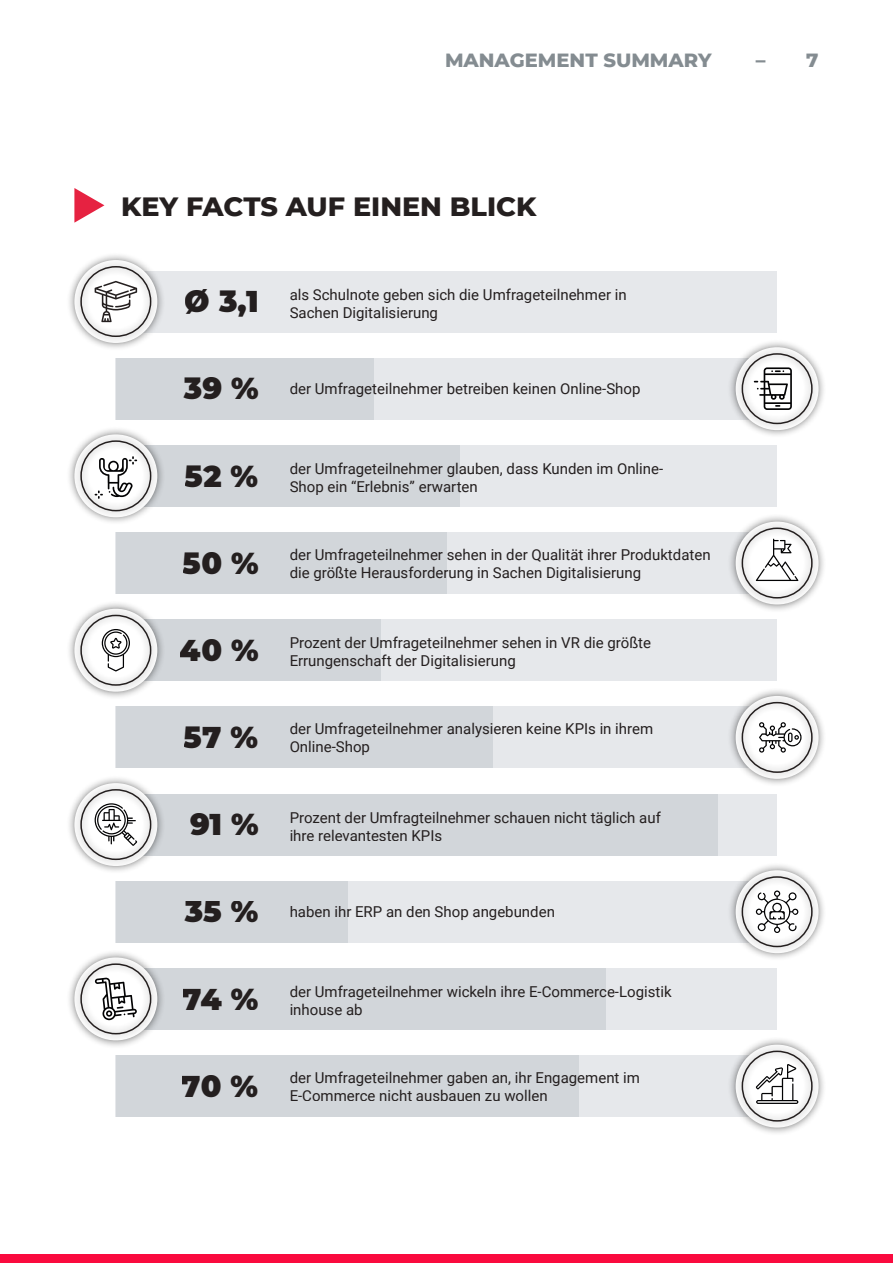
<style>
.page{position:relative;width:893px;height:1263px;background:#fff}
.page>*{position:absolute;margin:0;border:0;box-sizing:border-box;transform-origin:0 0}
.t1{font:900 30px "Montserrat";color:#241f1f}
.t2{font:800 27px "Montserrat";color:#241f1f}
.t3{font:800 19.5px "Montserrat";color:#848c91}
.t4{font:15px/18px "Roboto";color:#241f1f}
.s1{font-family:"Montserrat";font-weight:900;font-size:30px}
</style>
<div class="page">
<div style="left:0;top:1254px;width:893px;height:9px;background:#fa0a3e"></div>
<svg style="left:74px;top:188px;width:30px;height:35px"></svg>
<div style="left:116px;top:271px;width:661px;height:61px;background:#e6e8eb"></div>
<div style="left:116px;top:968px;width:661px;height:62px;background:#e6e8eb"></div>
<div style="left:116px;top:619px;width:661px;height:62px;background:#e6e8eb"></div>
<div style="left:116px;top:794px;width:661px;height:61px;background:#e6e8eb"></div>
<div style="left:116px;top:1055px;width:661px;height:62px;background:#e6e8eb"></div>
<div style="left:116px;top:706px;width:661px;height:62px;background:#e6e8eb"></div>
<div style="left:116px;top:532px;width:661px;height:62px;background:#e6e8eb"></div>
<div style="left:116px;top:881px;width:661px;height:61px;background:#e6e8eb"></div>
<div style="left:116px;top:532px;width:330px;height:62px;background:#d2d6da"></div>
<div style="left:116px;top:619px;width:264px;height:62px;background:#d2d6da"></div>
<div style="left:116px;top:706px;width:377px;height:62px;background:#d2d6da"></div>
<div style="left:116px;top:794px;width:602px;height:61px;background:#d2d6da"></div>
<div style="left:116px;top:881px;width:231px;height:62px;background:#d2d6da"></div>
<div style="left:116px;top:968px;width:489px;height:62px;background:#d2d6da"></div>
<div style="left:116px;top:1055px;width:463px;height:62px;background:#d2d6da"></div>
<div style="left:116px;top:445px;width:661px;height:62px;background:#e6e8eb"></div>
<div style="left:116px;top:358px;width:661px;height:61px;background:#e6e8eb"></div>
<div style="left:116px;top:358px;width:258px;height:61px;background:#d2d6da"></div>
<div style="left:116px;top:445px;width:344px;height:62px;background:#d2d6da"></div>
<div style="left:66px;top:251px;width:99px;height:100px;background:#000;opacity:.5"></div>
<div style="left:72px;top:258px;width:87px;height:87px;background:#000;opacity:.5"></div>
<div style="left:80px;top:266px;width:71px;height:71px;border:2px solid #241f1f;border-radius:50%"></div>
<div style="left:66px;top:949px;width:99px;height:99px;background:#000;opacity:.5"></div>
<div style="left:72px;top:955px;width:87px;height:87px;background:#000;opacity:.5"></div>
<div style="left:80px;top:963px;width:71px;height:71px;border:2px solid #241f1f;border-radius:50%"></div>
<div style="left:66px;top:600px;width:99px;height:100px;background:#000;opacity:.5"></div>
<div style="left:72px;top:607px;width:87px;height:87px;background:#000;opacity:.5"></div>
<div style="left:80px;top:615px;width:71px;height:71px;border:2px solid #241f1f;border-radius:50%"></div>
<div style="left:66px;top:426px;width:99px;height:99px;background:#000;opacity:.5"></div>
<div style="left:72px;top:432px;width:87px;height:87px;background:#000;opacity:.5"></div>
<div style="left:80px;top:440px;width:71px;height:71px;border:2px solid #241f1f;border-radius:50%"></div>
<div style="left:66px;top:774px;width:99px;height:100px;background:#000;opacity:.5"></div>
<div style="left:72px;top:781px;width:87px;height:87px;background:#000;opacity:.5"></div>
<div style="left:80px;top:789px;width:71px;height:71px;border:2px solid #241f1f;border-radius:50%"></div>
<div style="left:727px;top:338px;width:100px;height:100px;background:#000;opacity:.5"></div>
<div style="left:734px;top:345px;width:87px;height:87px;background:#000;opacity:.5"></div>
<div style="left:742px;top:353px;width:71px;height:71px;border:2px solid #241f1f;border-radius:50%"></div>
<div style="left:727px;top:1036px;width:100px;height:100px;background:#000;opacity:.5"></div>
<div style="left:734px;top:1043px;width:87px;height:87px;background:#000;opacity:.5"></div>
<div style="left:742px;top:1050px;width:71px;height:71px;border:2px solid #241f1f;border-radius:50%"></div>
<div style="left:727px;top:687px;width:100px;height:100px;background:#000;opacity:.5"></div>
<div style="left:734px;top:694px;width:87px;height:87px;background:#000;opacity:.5"></div>
<div style="left:742px;top:702px;width:71px;height:71px;border:2px solid #241f1f;border-radius:50%"></div>
<div style="left:727px;top:513px;width:100px;height:100px;background:#000;opacity:.5"></div>
<div style="left:734px;top:520px;width:87px;height:87px;background:#000;opacity:.5"></div>
<div style="left:742px;top:527px;width:71px;height:71px;border:2px solid #241f1f;border-radius:50%"></div>
<div style="left:727px;top:861px;width:100px;height:100px;background:#000;opacity:.5"></div>
<div style="left:734px;top:868px;width:87px;height:87px;background:#000;opacity:.5"></div>
<div style="left:742px;top:876px;width:71px;height:71px;border:2px solid #241f1f;border-radius:50%"></div>
<svg style="left:756px;top:539px;width:42px;height:42px"></svg>
<svg style="left:102px;top:629px;width:28px;height:42px"></svg>
<svg style="left:95px;top:803px;width:42px;height:43px"></svg>
<svg style="left:756px;top:890px;width:42px;height:43px"></svg>
<svg style="left:95px;top:977px;width:42px;height:43px"></svg>
<svg style="left:95px;top:456px;width:42px;height:43px"></svg>
<svg style="left:759px;top:722px;width:42px;height:31px"></svg>
<svg style="left:754px;top:367px;width:38px;height:43px"></svg>
<svg style="left:756px;top:1064px;width:42px;height:40px"></svg>
<h3 class="t3" style="left:445px;top:46px;width:268px">MANAGEMENT SUMMARY</h3>
<h3 class="t3" style="left:756px;top:46px;width:64px">– 7</h3>
<h2 class="t2" style="left:121px;top:187px;width:417px">KEY FACTS AUF EINEN BLICK</h2>
<p class="t4" style="left:290px;top:285px;width:339px;text-indent:-105px"><span class="s1">Ø 3,1</span> als Schulnote geben sich die Umfrageteilnehmer in<br>Sachen Digitalisierung</p>
<p class="t4" style="left:184px;top:379px;width:458px"><span class="s1">39 %</span> der Umfrageteilnehmer betreiben keinen Online-Shop</p>
<p class="t4" style="left:290px;top:459px;width:375px;text-indent:-105px"><span class="s1">52 %</span> der Umfrageteilnehmer glauben, dass Kunden im Online-<br>Shop ein “Erlebnis” erwarten</p>
<h1 class="t1" style="left:183px;top:541px;width:77px">50 %</h1>
<p class="t4" style="left:290px;top:545px;width:422px">der Umfrageteilnehmer sehen in der Qualität ihrer Produktdaten die größte Herausforderung in Sachen Digitalisierung</p>
<p class="t4" style="left:290px;top:633px;width:363px;text-indent:-110px"><span class="s1">40 %</span> Prozent der Umfrageteilnehmer sehen in VR die größte<br>Errungenschaft der Digitalisierung</p>
<h1 class="t1" style="left:184px;top:715px;width:76px">57 %</h1>
<p class="t4" style="left:290px;top:719px;width:365px">der Umfrageteilnehmer analysieren keine KPIs in ihrem<br>Online-Shop</p>
<p class="t4" style="left:290px;top:808px;width:373px;text-indent:-100px"><span class="s1">91 %</span> Prozent der Umfragteilnehmer schauen nicht täglich auf ihre relevantesten KPIs</p>
<p class="t4" style="left:185px;top:902px;width:371px"><span class="s1">35 %</span> haben ihr ERP an den Shop angebunden</p>
<p class="t4" style="left:290px;top:982px;width:384px;text-indent:-107px"><span class="s1">74 %</span> der Umfrageteilnehmer wickeln ihre E-Commerce-Logistik inhouse ab</p>
<h1 class="t1" style="left:182px;top:1064px;width:78px">70 %</h1>
<p class="t4" style="left:290px;top:1068px;width:352px">der Umfrageteilnehmer gaben an, ihr Engagement im<br>E-Commerce nicht ausbauen zu wollen</p>
</div>
